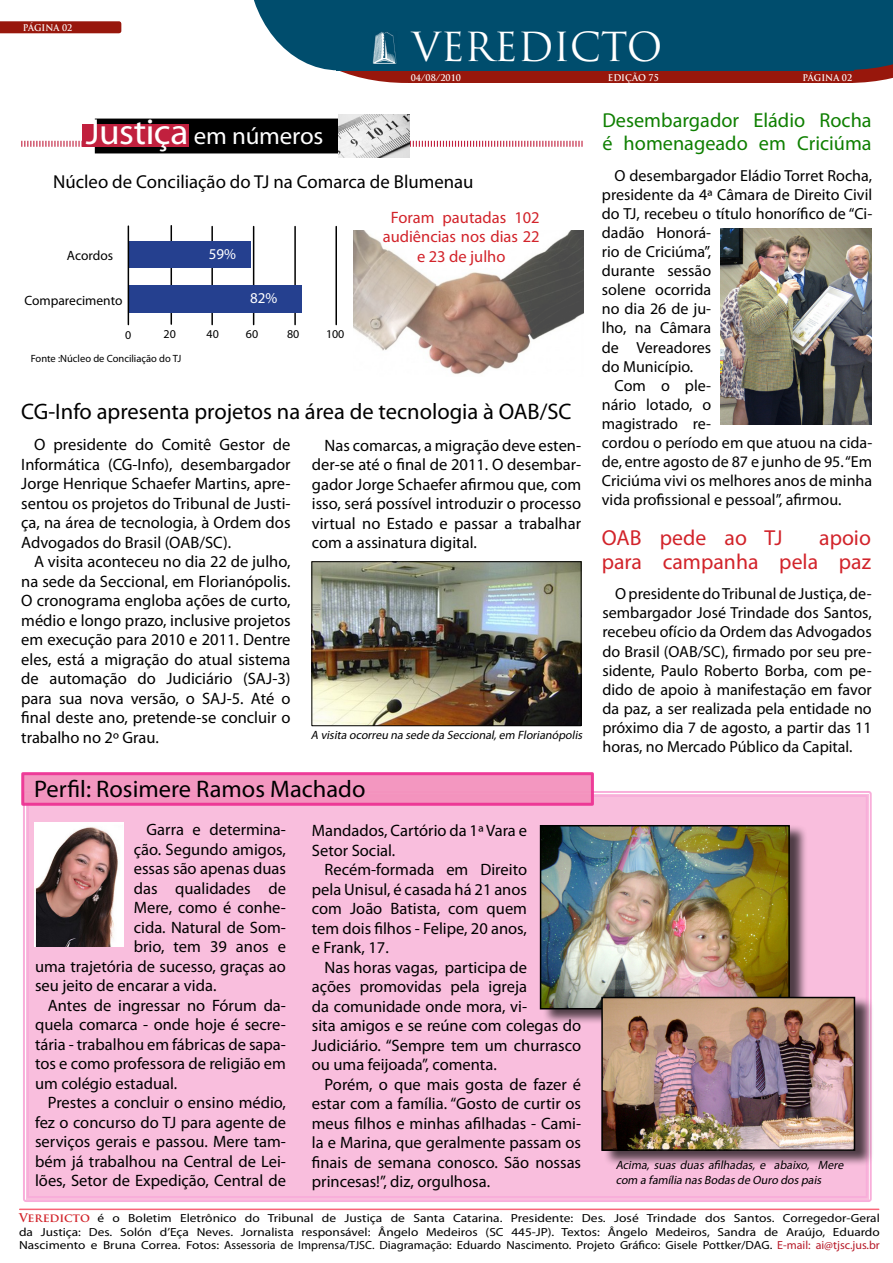
<style>
.page{position:relative;width:893px;height:1263px;background:#fff}
.page>*{position:absolute;margin:0;border:0;box-sizing:border-box;transform-origin:0 0}
.t1{font:39px "Trajan Pro";letter-spacing:-.005em;color:#fff}
.t2{font:24.3px "Myriad Pro";letter-spacing:-.01em;color:#fff}
.t3{font:24px "Myriad Pro";color:#000}
.t4{font:22.5px "Myriad Pro";color:#000}
.t5{font:21.75px/24.3px "Myriad Pro";color:#d2232a;text-align:right}
.t6{font:20.25px/23.2px "Myriad Pro";color:#0e7f00}
.t7{font:18.75px "Myriad Pro";color:#000}
.t8{font:16.5px/19.5px "Myriad Pro";color:#000;text-align:justify}
.t9{font:16.5px/19.5px "Myriad Pro";color:#d2232a;text-align:center}
.t10{font:16.05px/19px "Myriad Pro";color:#000;text-align:justify}
.t11{font:15px "Myriad Pro";color:#fff}
.t12{font:13.5px "Myriad Pro";color:#000}
.t13{font:italic 12px/15px "Myriad Pro";color:#000}
.t14{font:12px "Myriad Pro";color:#000}
.t15{font:11.7px/13.5px "Myriad Pro";color:#000;text-align:justify;scale:1.14 1}
.t16{font:10.5px "Myriad Pro";color:#000}
.t17{font:700 9px "Trajan Pro";color:#fff;scale:.95 1}
.s1{font-size:36.3px}
.s2{font-family:"Trajan Pro";font-weight:700;color:#d2232a}
.s3{color:#b71a29}
</style>
<div class="page">
<img style="left:353px;top:231px;width:231px;height:143px">
<div style="left:26px;top:794px;width:843px;height:405px;background:#f9bedd"></div>
<div style="left:21px;top:772px;width:573px;height:34px;background:#f392bd;border:3px solid #ed3293"></div>
<svg style="left:254px;top:0;width:154px;height:83px"></svg>
<div style="left:408px;top:68px;width:445px;height:15px;background:#98170c"></div>
<svg style="left:723px;top:0;width:170px;height:83px"></svg>
<div style="left:337px;top:0;width:517px;height:70px;background:#004d6d"></div>
<img style="left:372px;top:31px;width:25px;height:33px">
<svg style="left:0;top:21px;width:121px;height:12px"></svg>
<hr style="left:20px;top:1208px;width:859px;height:2px;background:#f86477">
<img style="left:35px;top:822px;width:88px;height:124px">
<div style="left:542px;top:824px;width:273px;height:207px;background:#000;opacity:.68"></div>
<img style="left:543px;top:828px;width:244px;height:178px">
<div style="left:540px;top:825px;width:250px;height:184px;border:2px solid #000"></div>
<div style="left:603px;top:996px;width:277px;height:177px;background:#000;opacity:.68"></div>
<img style="left:604px;top:1000px;width:248px;height:148px">
<div style="left:601px;top:997px;width:254px;height:154px;border:2px solid #000"></div>
<img style="left:313px;top:563px;width:266px;height:161px">
<div style="left:311px;top:561px;width:270px;height:165px;border:1px solid #000"></div>
<svg style="left:21px;top:141px;width:562px;height:6px"></svg>
<div style="left:95px;top:119px;width:307px;height:34px;background:#000"></div>
<div style="left:82px;top:124px;width:107px;height:23px;background:#c1203e"></div>
<img style="left:339px;top:115px;width:71px;height:42px">
<hr style="left:171px;top:226px;width:1px;height:98px;background:#000">
<hr style="left:211px;top:227px;width:2px;height:98px;background:#000">
<hr style="left:253px;top:227px;width:1px;height:98px;background:#000">
<hr style="left:335px;top:227px;width:2px;height:98px;background:#000">
<hr style="left:294px;top:227px;width:2px;height:98px;background:#000">
<div style="left:129px;top:285px;width:173px;height:27px;background:#25408f"></div>
<div style="left:129px;top:241px;width:121px;height:27px;background:#25408f"></div>
<hr style="left:128px;top:226px;width:1px;height:99px;background:#000">
<img style="left:721px;top:229px;width:151px;height:195px">
<p class="t17" style="left:23px;top:22px;width:27px">página</p>
<p class="t17" style="left:62px;top:22px;width:12px">02</p>
<h1 class="t1" style="left:412px;top:22px;width:252px">VEREDICTO</h1>
<p class="t17" style="left:411px;top:72px;width:54px">04/08/2010</p>
<p class="t17" style="left:608px;top:72px;width:55px">EDIÇÃO 75</p>
<p class="t17" style="left:803px;top:72px;width:27px">página</p>
<p class="t17" style="left:842px;top:72px;width:12px">02</p>
<h2 class="t2" style="left:86px;top:121px;width:239px"><span class="s1">Justiça</span> em números</h2>
<p class="t7" style="left:53px;top:170px;width:422px">Núcleo de Conciliação do TJ na Comarca de Blumenau</p>
<p class="t12" style="left:67px;top:247px;width:48px">Acordos</p>
<p class="t12" style="left:24px;top:292px;width:100px">Comparecimento</p>
<p class="t11" style="left:209px;top:245px;width:29px">59%</p>
<p class="t11" style="left:250px;top:288px;width:29px">82%</p>
<p class="t14" style="left:125px;top:327px;width:8px">0</p>
<p class="t14" style="left:207px;top:327px;width:14px">40</p>
<p class="t14" style="left:246px;top:327px;width:14px">60</p>
<p class="t14" style="left:164px;top:327px;width:14px">20</p>
<p class="t16" style="left:31px;top:352px;width:152px">Fonte :Núcleo de Conciliação do TJ</p>
<p class="t14" style="left:287px;top:327px;width:14px">80</p>
<p class="t14" style="left:326px;top:326px;width:20px">100</p>
<p class="t9" style="left:383px;top:207px;width:159px">Foram pautadas 102 audiências nos dias 22 e 23 de julho</p>
<h3 class="t4" style="left:21px;top:397px;width:552px">CG-Info apresenta projetos na área de tecnologia à OAB/SC</h3>
<p class="t8" style="left:21px;top:435px;width:271px;text-indent:13px">O presidente do Comitê Gestor de Informática (CG-Info), desembargador Jorge Henrique Schaefer Martins, apre&shy;sentou os projetos do Tribunal de Justi&shy;ça, na área de tecnologia, à Ordem dos Advogados do Brasil (OAB/SC).</p>
<p class="t8" style="left:21px;top:552px;width:271px;text-indent:13px">A visita aconteceu no dia 22 de julho, na sede da Seccional, em Florianópolis.<br>O cronograma engloba ações de curto, médio e longo prazo, inclusive projetos em execução para 2010 e 2011. Dentre eles, está a migração do atual sistema de automação do Judiciário (SAJ-3) para sua nova versão, o SAJ-5. Até o final deste ano, pretende-se concluir o trabalho no 2º Grau.</p>
<p class="t8" style="left:312px;top:435px;width:271px;text-indent:13px">Nas comarcas, a migração deve esten&shy;der-se até o final de 2011. O desembar&shy;gador Jorge Schaefer afirmou que, com isso, será possível introduzir o processo virtual no Estado e passar a trabalhar com a assinatura digital.</p>
<p class="t13" style="left:311px;top:727px;width:275px">A visita ocorreu na sede da Seccional,em Florianópolis</p>
<h3 class="t3" style="left:34px;top:774px;width:333px">Perfil: Rosimere Ramos Machado</h3>
<p class="t8" style="left:147px;top:820px;width:141px">Garra e determina-</p>
<p class="t8" style="left:134px;top:839px;width:154px">ção. Segundo amigos,</p>
<p class="t8" style="left:134px;top:859px;width:154px">essas são apenas duas</p>
<p class="t8" style="left:134px;top:878px;width:154px">das qualidades de</p>
<p class="t8" style="left:134px;top:898px;width:154px">Mere, como é conhe-</p>
<p class="t8" style="left:134px;top:917px;width:154px">cida. Natural de Som-</p>
<p class="t8" style="left:134px;top:937px;width:154px">brio, tem 39 anos e</p>
<p class="t8" style="left:35px;top:956px;width:252px">uma trajetória de sucesso, graças ao</p>
<p class="t8" style="left:35px;top:976px;width:183px">seu jeito de encarar a vida.</p>
<p class="t8" style="left:48px;top:995px;width:240px">Antes de ingressar no Fórum da-</p>
<p class="t8" style="left:35px;top:1015px;width:252px">quela comarca - onde hoje é secre-</p>
<p class="t8" style="left:35px;top:1034px;width:252px">tária - trabalhou em fábricas de sapa-</p>
<p class="t8" style="left:35px;top:1054px;width:252px">tos e como professora de religião em</p>
<p class="t8" style="left:35px;top:1073px;width:144px">um colégio estadual.</p>
<p class="t8" style="left:48px;top:1093px;width:240px">Prestes a concluir o ensino médio,</p>
<p class="t8" style="left:35px;top:1112px;width:252px">fez o concurso do TJ para agente de</p>
<p class="t8" style="left:35px;top:1132px;width:252px">serviços gerais e passou. Mere tam-</p>
<p class="t8" style="left:35px;top:1151px;width:252px">bém já trabalhou na Central de Lei-</p>
<p class="t8" style="left:35px;top:1171px;width:252px">lões, Setor de Expedição, Central de</p>
<p class="t8" style="left:312px;top:821px;width:217px">Mandados, Cartório da 1ª Vara e<br>Setor Social.</p>
<p class="t8" style="left:312px;top:860px;width:217px;text-indent:13px">Recém-formada em Direito pela Unisul, é casada há 21 anos com João Batista, com quem tem dois filhos - Felipe, 20 anos, e Frank, 17.</p>
<p class="t8" style="left:312px;top:957px;width:271px;text-align:left;text-indent:13px">Nas horas vagas, participa de<br>ações promovidas pela igreja<br>da comunidade onde mora, vi-<br>sita amigos e se reúne com colegas do<br>Judiciário. “Sempre tem um churrasco ou uma feijoada”, comenta.</p>
<p class="t8" style="left:312px;top:1074px;width:271px;text-indent:13px">Porém, o que mais gosta de fazer é estar com a família. “Gosto de curtir os meus filhos e minhas afilhadas - Cami&shy;la e Marina, que geralmente passam os finais de semana conosco. São nossas princesas!”, diz, orgulhosa.</p>
<p class="t6" style="left:602px;top:108px;width:271px">Desembargador Eládio Rocha é homenageado em Criciúma</p>
<p class="t10" style="left:615px;top:166px;width:259px">O desembargador Eládio Torret Rocha,</p>
<p class="t10" style="left:602px;top:185px;width:272px">presidente da 4ª Câmara de Direito Civil</p>
<p class="t10" style="left:602px;top:204px;width:272px">do TJ, recebeu o título honorífico de “Ci-</p>
<p class="t10" style="left:602px;top:223px;width:111px">dadão Honorá-</p>
<p class="t10" style="left:602px;top:242px;width:111px">rio de Criciúma”,</p>
<p class="t10" style="left:602px;top:261px;width:111px">durante sessão</p>
<p class="t10" style="left:602px;top:280px;width:111px">solene ocorrida</p>
<p class="t10" style="left:602px;top:299px;width:111px">no dia 26 de ju-</p>
<p class="t10" style="left:602px;top:318px;width:111px">lho, na Câmara</p>
<p class="t10" style="left:602px;top:337px;width:111px">de Vereadores</p>
<p class="t10" style="left:602px;top:356px;width:93px">do Município.</p>
<p class="t10" style="left:615px;top:375px;width:98px">Com o ple-</p>
<p class="t10" style="left:602px;top:394px;width:111px">nário lotado, o</p>
<p class="t10" style="left:602px;top:414px;width:111px">magistrado re-</p>
<p class="t10" style="left:602px;top:433px;width:272px">cordou o período em que atuou na cida-</p>
<p class="t10" style="left:602px;top:452px;width:272px">de, entre agosto de 87 e junho de 95. “Em</p>
<p class="t10" style="left:602px;top:471px;width:272px">Criciúma vivi os melhores anos de minha</p>
<p class="t10" style="left:602px;top:490px;width:241px">vida profissional e pessoal”, afirmou.</p>
<h3 class="t5" style="left:602px;top:525px;width:182px">OAB pede ao TJ</h3>
<h3 class="t5" style="left:602px;top:525px;width:271px">apoio<br>para campanha pela paz</h3>
<p class="t10" style="left:602px;top:584px;width:271px;text-indent:13px">O presidente do Tribunal de Justiça, de&shy;sembargador José Trindade dos Santos, recebeu ofício da Ordem das Advogados do Brasil (OAB/SC), firmado por seu pre&shy;sidente, Paulo Roberto Borba, com pe&shy;dido de apoio à manifestação em favor da paz, a ser realizada pela entidade no próximo dia 7 de agosto, a partir das 11 horas, no Mercado Público da Capital.</p>
<p class="t13" style="left:616px;top:1157px;width:232px">Acima, suas duas afilhadas, e abaixo, Mere com a família nas Bodas de Ouro dos pais</p>
<p class="t15" style="left:19px;top:1211px;width:756px"><span class="s2">Veredicto</span> é o Boletim Eletrônico do Tribunal de Justiça de Santa Catarina. Presidente: Des. José Trindade dos Santos. Corregedor-Geral da Justiça: Des. Solón d’Eça Neves. Jornalista responsável: Ângelo Medeiros (SC 445-JP). Textos: Ângelo Medeiros, Sandra de Araújo, Eduardo Nascimento e Bruna Correa. Fotos: Assessoria de Imprensa/TJSC. Diagramação: Eduardo Nascimento. Projeto Gráfico: Gisele Pottker/DAG. <span class="s3">E-mail: ai@tjsc.jus.br</span></p>
</div>
